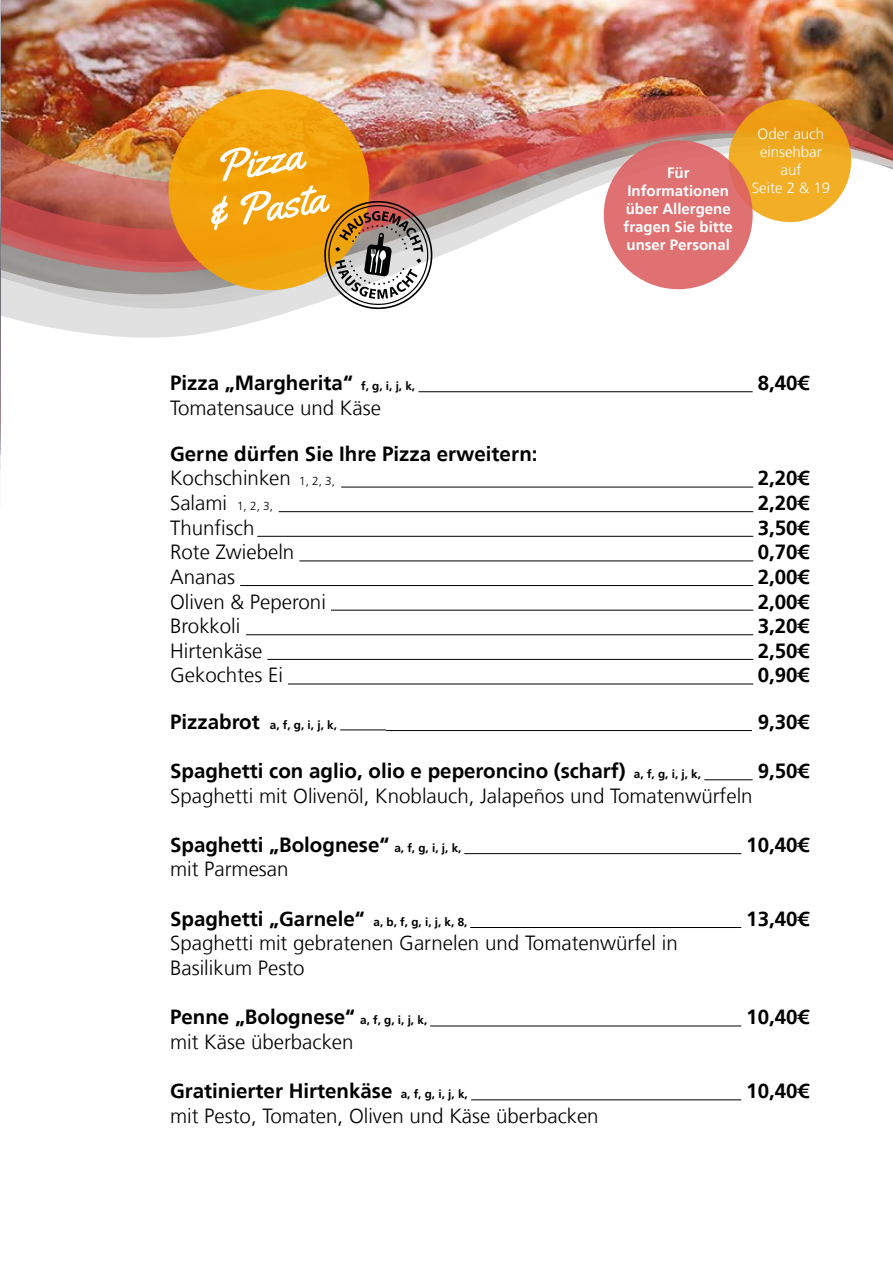
<style>
.page{position:relative;width:893px;height:1263px;background:#fff}
.page>*{position:absolute;margin:0;border:0;box-sizing:border-box;transform-origin:0 0}
.t1{font:700 20.55px/24.6px "NDS Frutiger";color:#000}
.t2{font:300 20.55px/24.6px "NDS Frutiger";color:#000}
.t3{font:700 15px/18px "NDS Frutiger";color:#fff;text-align:center}
.t4{font:300 15px/18px "NDS Frutiger";color:#fff;text-align:center}
.t5{font:700 11.7px "NDS Frutiger";color:#000}
.s1{font-size:11.7px}
.s2{font-size:11.7px;color:#010202}
.s3{font-weight:300}
.s4{font-weight:300;font-size:11.7px}
.s5{font-size:20.55px}
</style>
<div class="page">
<img style="left:1px;top:0;width:892px;height:82px">
<img style="left:1px;top:82px;width:892px;height:28px">
<svg style="left:1px;top:279px;width:715px;height:59px"></svg>
<img style="left:1px;top:110px;width:892px;height:169px">
<hr style="left:418px;top:391px;width:335px;height:1px;background:#000">
<hr style="left:341px;top:487px;width:412px;height:1px;background:#000">
<hr style="left:279px;top:511px;width:474px;height:1px;background:#000">
<hr style="left:257px;top:536px;width:496px;height:1px;background:#000">
<hr style="left:299px;top:560px;width:454px;height:1px;background:#000">
<hr style="left:240px;top:585px;width:513px;height:1px;background:#000">
<hr style="left:331px;top:610px;width:422px;height:1px;background:#000">
<hr style="left:246px;top:634px;width:507px;height:1px;background:#000">
<hr style="left:267px;top:659px;width:486px;height:1px;background:#000">
<hr style="left:288px;top:684px;width:465px;height:1px;background:#000">
<hr style="left:340px;top:730px;width:46px;height:1px;background:#000">
<hr style="left:386px;top:730px;width:366px;height:1px;background:#000">
<hr style="left:704px;top:779px;width:49px;height:1px;background:#000">
<hr style="left:464px;top:853px;width:277px;height:1px;background:#000">
<hr style="left:470px;top:927px;width:271px;height:1px;background:#000">
<hr style="left:430px;top:1025px;width:311px;height:1px;background:#000">
<hr style="left:471px;top:1099px;width:270px;height:1px;background:#000">
<div style="left:728px;top:99px;width:123px;height:123px;background:linear-gradient(to bottom,#eb9d14,#f4b42c);border-radius:50%"></div>
<div style="left:604px;top:140px;width:149px;height:149px;background:#e07172;border-radius:50%"></div>
<svg style="left:0;top:0;width:1px;height:470px"></svg>
<div style="left:168px;top:89px;width:201px;height:201px;background:#f2a20c;border-radius:50%"></div>
<svg style="left:211px;top:147px;width:223px;height:164px"></svg>
<p class="t3" style="left:624px;top:164px;width:111px">Für<br>Informationen über Allergene fragen Sie bitte unser Personal</p>
<p class="t4" style="left:752px;top:125px;width:80px">Oder auch einsehbar auf<br>Seite 2 &amp; 19</p>
<p class="t1" style="left:170px;top:371px;width:247px">Pizza „Margherita“ <span class="s1">f</span><span class="s2">, g, i, j, k</span><span class="s1">,</span></p>
<p class="t1" style="left:758px;top:371px;width:53px">8,40€</p>
<p class="t2" style="left:170px;top:395px;width:212px">Tomatensauce und Käse</p>
<p class="t1" style="left:170px;top:441px;width:369px">Gerne dürfen Sie Ihre Pizza erweitern:<br><span class="s3">Kochschinken</span> <span class="s4">1, 2, 3,</span></p>
<p class="t1" style="left:758px;top:466px;width:53px">2,20€</p>
<p class="t2" style="left:170px;top:491px;width:104px">Salami <span class="s1">1, 2, 3,</span></p>
<p class="t1" style="left:758px;top:491px;width:53px">2,20€</p>
<p class="t2" style="left:170px;top:516px;width:86px">Thunfisch</p>
<p class="t1" style="left:758px;top:515px;width:53px">3,50€</p>
<p class="t2" style="left:170px;top:540px;width:126px">Rote Zwiebeln</p>
<p class="t1" style="left:758px;top:540px;width:53px">0,70€</p>
<p class="t2" style="left:170px;top:565px;width:66px">Ananas</p>
<p class="t1" style="left:758px;top:565px;width:53px">2,00€</p>
<p class="t2" style="left:170px;top:589px;width:157px">Oliven &amp; Peperoni</p>
<p class="t1" style="left:758px;top:589px;width:53px">2,00€</p>
<p class="t2" style="left:170px;top:614px;width:72px">Brokkoli</p>
<p class="t1" style="left:758px;top:614px;width:53px">3,20€</p>
<p class="t2" style="left:170px;top:639px;width:94px">Hirtenkäse</p>
<p class="t1" style="left:758px;top:638px;width:53px">2,50€</p>
<p class="t2" style="left:170px;top:663px;width:114px">Gekochtes Ei</p>
<p class="t1" style="left:758px;top:663px;width:53px">0,90€</p>
<p class="t5" style="left:170px;top:718px;width:168px"><span class="s5">Pizzabrot</span> a, f, g, i, j, k,</p>
<p class="t1" style="left:758px;top:709px;width:53px">9,30€</p>
<p class="t1" style="left:170px;top:759px;width:532px">Spaghetti con aglio, olio e peperoncino (scharf) <span class="s1">a, f, g, i, j, k,</span></p>
<p class="t1" style="left:758px;top:759px;width:53px">9,50€</p>
<p class="t2" style="left:170px;top:783px;width:584px">Spaghetti mit Olivenöl, Knoblauch, Jalapeños und Tomatenwürfeln</p>
<p class="t1" style="left:170px;top:832px;width:293px">Spaghetti „Bolognese“ <span class="s1">a, f, g, i, j, k,</span></p>
<p class="t1" style="left:746px;top:832px;width:64px">10,40€</p>
<p class="t2" style="left:170px;top:857px;width:120px">mit Parmesan</p>
<p class="t1" style="left:170px;top:906px;width:299px">Spaghetti „Garnele“ <span class="s1">a, b, f, g, i, j, k, 8,</span></p>
<p class="t1" style="left:746px;top:906px;width:64px">13,40€</p>
<p class="t2" style="left:170px;top:931px;width:509px">Spaghetti mit gebratenen Garnelen und Tomatenwürfel in<br>Basilikum Pesto</p>
<p class="t1" style="left:170px;top:1005px;width:259px">Penne „Bolognese“ <span class="s1">a, f, g, i, j, k,</span></p>
<p class="t1" style="left:746px;top:1005px;width:64px">10,40€</p>
<p class="t2" style="left:170px;top:1030px;width:185px">mit Käse überbacken</p>
<p class="t1" style="left:170px;top:1079px;width:299px">Gratinierter Hirtenkäse <span class="s1">a, f, g, i, j, k,</span></p>
<p class="t1" style="left:746px;top:1079px;width:64px">10,40€</p>
<p class="t2" style="left:170px;top:1103px;width:430px">mit Pesto, Tomaten, Oliven und Käse überbacken</p>
</div>
